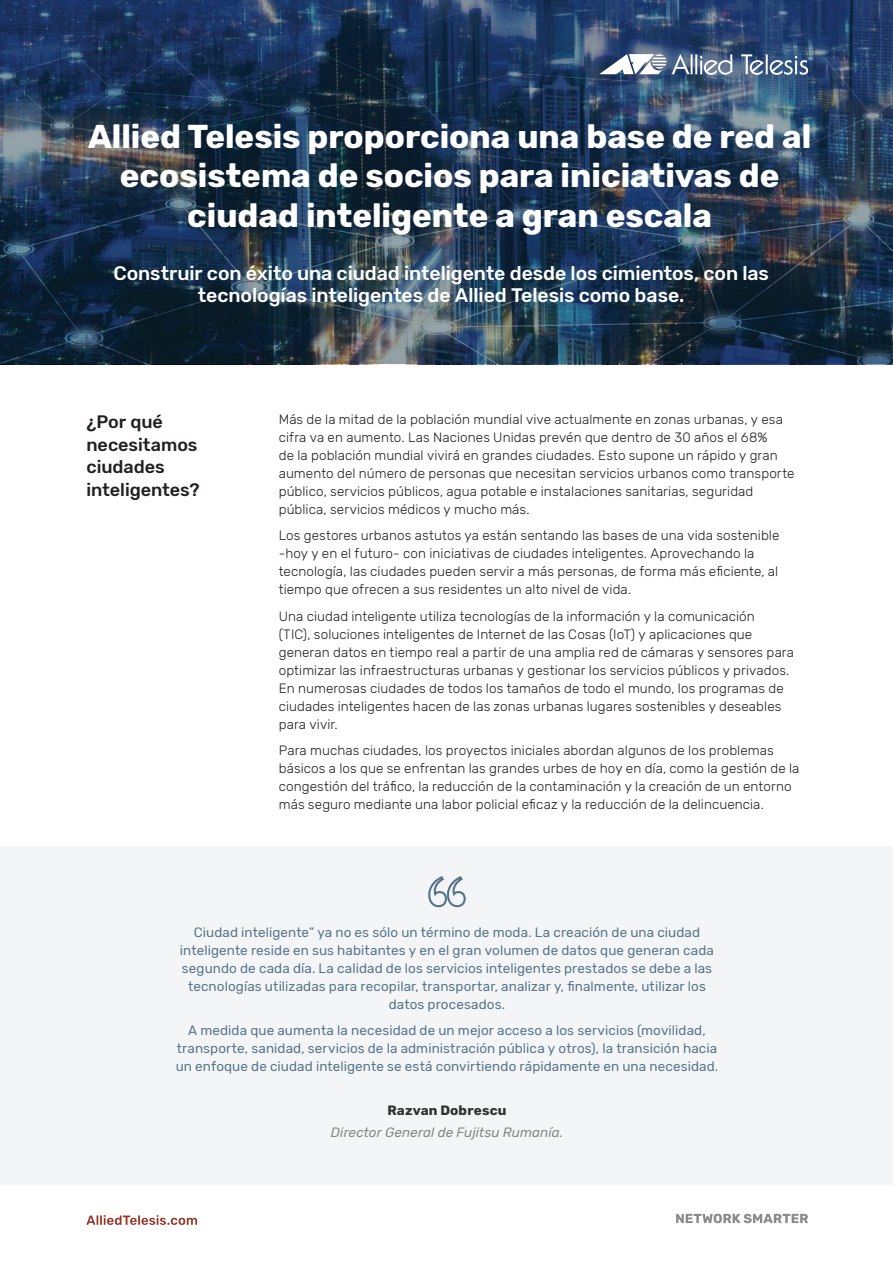
<style>
.page{position:relative;width:893px;height:1263px;background:#fff}
.page>*{position:absolute;margin:0;border:0;box-sizing:border-box;transform-origin:0 0}
.t1{font:700 33px/39.6px "Rubik";color:#fff;text-align:center}
.t2{font:500 19.5px/22.5px "Rubik";letter-spacing:-.005em;color:#fff;text-align:center}
.t3{font:500 18px/22.5px "Rubik";letter-spacing:-.005em;color:#231f20}
.t4{font:300 13.5px/18px "Rubik";letter-spacing:.005em;color:#231f20}
.t5{font:13.5px/18px "Rubik";letter-spacing:.01em;color:#567489;text-align:center}
.t6{font:italic 13.5px "Rubik";letter-spacing:.01em;color:#838485}
.t7{font:700 13.5px "Rubik";letter-spacing:.01em;color:#323332}
</style>
<div class="page">
<img style="left:0;top:0;width:893px;height:364px">
<svg style="left:741px;top:54px;width:71px;height:22px;background:#687f9e"></svg>
<svg style="left:599px;top:54px;width:134px;height:22px"></svg>
<svg style="left:86px;top:1215px;width:111px;height:10px"></svg>
<svg style="left:676px;top:1214px;width:132px;height:9px"></svg>
<div style="left:0;top:846px;width:893px;height:338px;background:#f4f5f6"></div>
<svg style="left:428px;top:876px;width:38px;height:32px"></svg>
<h1 class="t1" style="left:88px;top:117px;width:725px">Allied Telesis proporciona una base de red al ecosistema de socios para iniciativas de ciudad inteligente a gran escala</h1>
<h2 class="t2" style="left:113px;top:262px;width:657px">Construir con éxito una ciudad inteligente desde los cimientos, con las tecnologías inteligentes de Allied Telesis como base.</h2>
<h3 class="t3" style="left:86px;top:411px;width:115px">¿Por qué necesitamos ciudades inteligentes?</h3>
<p class="t4" style="left:279px;top:410px;width:517px">Más de la mitad de la población mundial vive actualmente en zonas urbanas, y esa cifra va en aumento. Las Naciones Unidas prevén que dentro de 30 años el 68%<br>de la población mundial vivirá en grandes ciudades. Esto supone un rápido y gran aumento del número de personas que necesitan servicios urbanos como transporte público, servicios públicos, agua potable e instalaciones sanitarias, seguridad pública, servicios médicos y mucho más.</p>
<p class="t4" style="left:279px;top:527px;width:502px">Los gestores urbanos astutos ya están sentando las bases de una vida sostenible -hoy y en el futuro- con iniciativas de ciudades inteligentes. Aprovechando la tecnología, las ciudades pueden servir a más personas, de forma más eficiente, al tiempo que ofrecen a sus residentes un alto nivel de vida.</p>
<p class="t4" style="left:279px;top:607px;width:517px">Una ciudad inteligente utiliza tecnologías de la información y la comunicación<br>(TIC), soluciones inteligentes de Internet de las Cosas (IoT) y aplicaciones que generan datos en tiempo real a partir de una amplia red de cámaras y sensores para optimizar las infraestructuras urbanas y gestionar los servicios públicos y privados.<br>En numerosas ciudades de todos los tamaños de todo el mundo, los programas de ciudades inteligentes hacen de las zonas urbanas lugares sostenibles y deseables para vivir.</p>
<p class="t4" style="left:279px;top:742px;width:522px">Para muchas ciudades, los proyectos iniciales abordan algunos de los problemas básicos a los que se enfrentan las grandes urbes de hoy en día, como la gestión de la congestión del tráfico, la reducción de la contaminación y la creación de un entorno más seguro mediante una labor policial eficaz y la reducción de la delincuencia.</p>
<p class="t5" style="left:180px;top:923px;width:536px">Ciudad inteligente” ya no es sólo un término de moda. La creación de una ciudad inteligente reside en sus habitantes y en el gran volumen de datos que generan cada segundo de cada día. La calidad de los servicios inteligentes prestados se debe a las tecnologías utilizadas para recopilar, transportar, analizar y, finalmente, utilizar los datos procesados.</p>
<p class="t5" style="left:176px;top:1022px;width:544px">A medida que aumenta la necesidad de un mejor acceso a los servicios (movilidad, transporte, sanidad, servicios de la administración pública y otros), la transición hacia un enfoque de ciudad inteligente se está convirtiendo rápidamente en una necesidad.</p>
<p class="t7" style="left:387px;top:1102px;width:121px">Razvan Dobrescu</p>
<p class="t6" style="left:331px;top:1125px;width:234px">Director General de Fujitsu Rumanía.</p>
</div>
